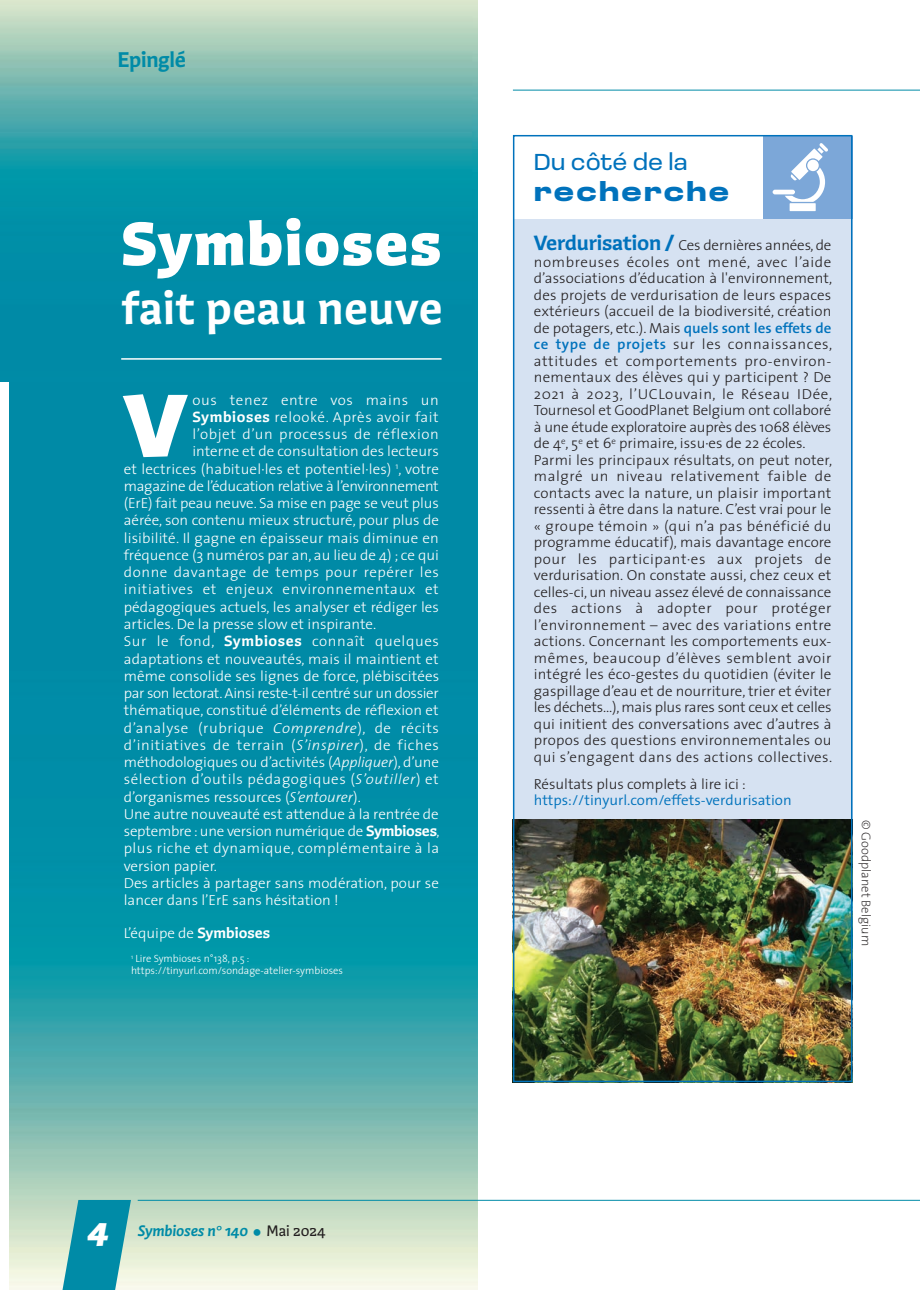
<style>
.page{position:relative;width:920px;height:1290px;background:#fff}
.page>*{position:absolute;margin:0;border:0;box-sizing:border-box;transform-origin:0 0}
.t1{font:900 87.6px "Winco";color:#fff}
.t2{font:900 60px "Winco";letter-spacing:.03em;color:#fff}
.t3{font:700 45px "Winco";letter-spacing:.01em;color:#fff}
.t4{font:900 27px "Loos Extra Wide";letter-spacing:.06em;color:#0072bc}
.t5{font:24px "Loos Wide";color:#0072bc}
.t6{font:700 21px "Winco";letter-spacing:-.015em;color:#008ba7}
.t7{font:italic 700 15px "Winco";color:#008ba7}
.t8{font:300 14.55px/16.5px "The Sans";letter-spacing:.01em;color:#231f20}
.t9{font:300 14.55px "The Sans";color:#fff}
.t10{font:300 14.55px "The Sans";letter-spacing:.04em;color:#fff}
.t11{font:300 14.55px "The Sans";letter-spacing:-.025em;color:#fff}
.t12{font:300 14.55px "The Sans";letter-spacing:-.02em;color:#fff}
.t13{font:300 14.55px "The Sans";color:#0072bc}
.t14{font:300 14.55px "The Sans";letter-spacing:.03em;color:#fff}
.t15{font:200 12.75px "The Sans";color:#231f20}
.t16{font:300 10.5px/12px "The Sans";color:#fff}
.s1{font-family:"Winco";font-weight:700}
.s2{font-style:italic}
.s3{font-family:"Winco";font-weight:700;font-size:20.4px;color:#0072bc}
.s4{font-weight:600;color:#0072bc}
.s5{font-weight:900;font-size:33px;color:#fff}
.s6{font-weight:400;font-style:normal;color:#231f20}
</style>
<div class="page">
<img style="left:9px;top:371px;width:468px;height:919px">
<div style="left:763px;top:136px;width:89px;height:87px;background:#7ca7d8"></div>
<div style="left:513px;top:220px;width:339px;height:709px;background:#d6e2f2"></div>
<svg style="left:773px;top:143px;width:55px;height:68px"></svg>
<hr style="left:513px;top:90px;width:407px;height:1px;background:#008ba7">
<img style="left:516px;top:820px;width:333px;height:259px">
<svg style="left:63px;top:1200px;width:68px;height:90px;background:#32a0b1"></svg>
<hr style="left:138px;top:1200px;width:782px;height:1px;background:#008ba7">
<div style="left:513px;top:135px;width:339px;height:947px;border:2px solid #0072bc"></div>
<img style="left:0;top:0;width:477px;height:371px">
<svg style="left:0;top:371px;width:9px;height:11px"></svg>
<hr style="left:121px;top:358px;width:321px;height:2px;background:#fff">
<svg style="left:254px;top:1228px;width:7px;height:7px"></svg>
<h3 class="t6" style="left:117px;top:52px;width:70px">Epinglé</h3>
<h2 class="t2" style="left:121px;top:209px;width:321px">Symbioses</h2>
<h3 class="t3" style="left:121px;top:290px;width:323px">fait peau neuve</h3>
<h1 class="t1" style="left:124px;top:375px;width:65px">V</h1>
<p class="t10" style="left:192px;top:394px;width:248px">ous tenez entre vos mains un</p>
<p class="t10" style="left:192px;top:411px;width:248px"><span class="s1">Symbioses</span> relooké. Après avoir fait</p>
<p class="t10" style="left:192px;top:429px;width:248px">l’objet d’un processus de réflexion</p>
<p class="t9" style="left:192px;top:446px;width:248px">interne et de consultation des lecteurs</p>
<p class="t9" style="left:124px;top:463px;width:317px">et lectrices (habituel·les et potentiel·les) <sup>1</sup>, votre</p>
<p class="t12" style="left:124px;top:480px;width:316px">magazine de l’éducation relative à l’environnement</p>
<p class="t9" style="left:124px;top:498px;width:317px">(ErE) fait peau neuve. Sa mise en page se veut plus</p>
<p class="t9" style="left:124px;top:515px;width:317px">aérée, son contenu mieux structuré, pour plus de</p>
<p class="t9" style="left:124px;top:532px;width:316px">lisibilité. Il gagne en épaisseur mais diminue en</p>
<p class="t9" style="left:124px;top:549px;width:317px">fréquence (3 numéros par an, au lieu de 4) ; ce qui</p>
<p class="t10" style="left:124px;top:567px;width:317px">donne davantage de temps pour repérer les</p>
<p class="t10" style="left:124px;top:584px;width:316px">initiatives et enjeux environnementaux et</p>
<p class="t9" style="left:124px;top:601px;width:317px">pédagogiques actuels, les analyser et rédiger les</p>
<p class="t9" style="left:124px;top:618px;width:254px">articles. De la presse slow et inspirante.</p>
<p class="t10" style="left:124px;top:636px;width:317px">Sur le fond, <span class="s1">Symbioses</span> connaît quelques</p>
<p class="t9" style="left:124px;top:653px;width:316px">adaptations et nouveautés, mais il maintient et</p>
<p class="t9" style="left:124px;top:670px;width:317px">même consolide ses lignes de force, plébiscitées</p>
<p class="t11" style="left:124px;top:687px;width:316px">par son lectorat. Ainsi reste-t-il centré sur un dossier</p>
<p class="t9" style="left:124px;top:705px;width:316px">thématique, constitué d’éléments de réflexion et</p>
<p class="t10" style="left:124px;top:722px;width:317px">d’analyse (rubrique <span class="s2">Comprendre</span>), de récits</p>
<p class="t10" style="left:124px;top:739px;width:317px">d’initiatives de terrain (<span class="s2">S’inspirer</span>), de fiches</p>
<p class="t9" style="left:124px;top:756px;width:317px">méthodologiques ou d’activités (<span class="s2">Appliquer</span>), d’une</p>
<p class="t10" style="left:124px;top:774px;width:316px">sélection d’outils pédagogiques (<span class="s2">S’outiller</span>) et</p>
<p class="t9" style="left:124px;top:791px;width:239px">d’organismes ressources (<span class="s2">S’entourer</span>).</p>
<p class="t9" style="left:124px;top:808px;width:316px">Une autre nouveauté est attendue à la rentrée de</p>
<p class="t9" style="left:124px;top:825px;width:317px">septembre : une version numérique de <span class="s1">Symbioses</span>,</p>
<p class="t14" style="left:124px;top:843px;width:317px">plus riche et dynamique, complémentaire à la</p>
<p class="t9" style="left:124px;top:860px;width:95px">version papier.</p>
<p class="t9" style="left:124px;top:877px;width:317px">Des articles à partager sans modération, pour se</p>
<p class="t9" style="left:124px;top:894px;width:216px">lancer dans l’ErE sans hésitation !</p>
<p class="t9" style="left:124px;top:927px;width:148px">L’équipe de <span class="s1">Symbioses</span></p>
<p class="t16" style="left:131px;top:953px;width:213px"><sup>1</sup> Lire Symbioses n°138, p.5 : https://tinyurl.com/sondage-atelier-symbioses</p>
<h3 class="t5" style="left:534px;top:147px;width:155px">Du côté de la</h3>
<h3 class="t4" style="left:534px;top:175px;width:197px">recherche</h3>
<p class="t8" style="left:534px;top:239px;width:300px"><span class="s3">Verdurisation /</span> Ces dernières années, de nombreuses écoles ont mené, avec l’aide d’associations d’éducation à l'environnement, des projets de verdurisation de leurs espaces extérieurs (accueil de la biodiversité, création de potagers, etc.). Mais <span class="s4">quels sont les effets de ce type de projets</span> sur les connaissances, attitudes et comportements pro-environ&shy;nementaux des élèves qui y participent ? De 2021 à 2023, l’UCLouvain, le Réseau IDée, Tournesol et GoodPlanet Belgium ont collaboré à une étude exploratoire auprès des 1068 élèves de 4<sup>e</sup>, 5<sup>e</sup> et 6<sup>e</sup> primaire, issu·es de 22 écoles.<br>Parmi les principaux résultats, on peut noter, malgré un niveau relativement faible de contacts avec la nature, un plaisir important ressenti à être dans la nature. C’est vrai pour le « groupe témoin » (qui n’a pas bénéficié du programme éducatif), mais davantage encore pour les participant·es aux projets de verdurisation. On constate aussi, chez ceux et celles-ci, un niveau assez élevé de connaissance des actions à adopter pour protéger l’environnement – avec des variations entre actions. Concernant les comportements eux&shy;mêmes, beaucoup d’élèves semblent avoir intégré les éco-gestes du quotidien (éviter le gaspillage d’eau et de nourriture, trier et éviter les déchets…), mais plus rares sont ceux et celles qui initient des conversations avec d’autres à propos des questions environnementales ou qui s’engagent dans des actions collectives.</p>
<p class="t8" style="left:534px;top:777px;width:213px">Résultats plus complets à lire ici :</p>
<p class="t13" style="left:534px;top:795px;width:259px">https://tinyurl.com/effets-verdurisation</p>
<p class="t15" style="left:871px;top:820px;width:128px;rotate:90deg">© Goodplanet Belgium</p>
<p class="t7" style="left:87px;top:1224px;width:240px"><span class="s5">4</span> Symbioses n° 140 <span class="s6">Mai 2024</span></p>
</div>
